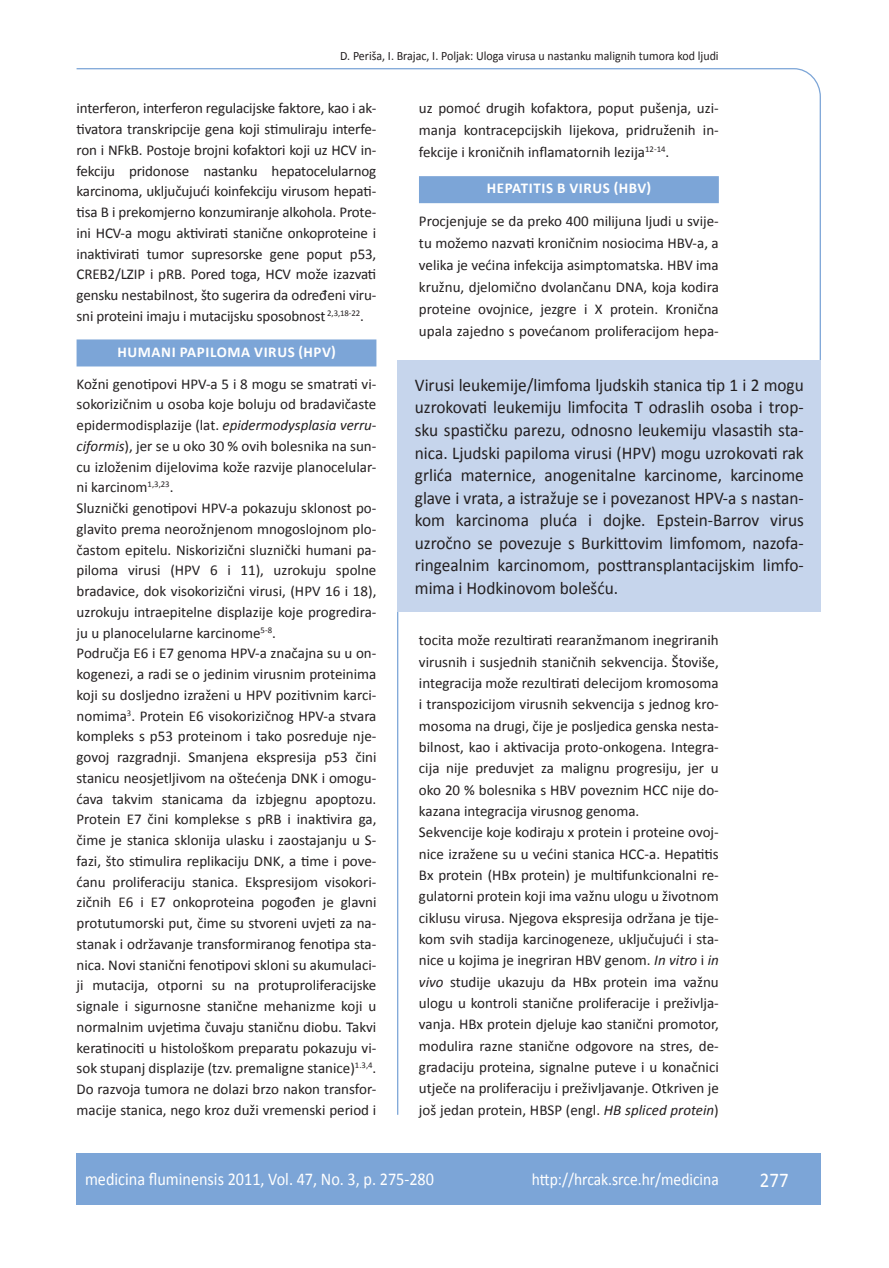
<style>
.page{position:relative;width:889px;height:1268px;background:#fff}
.page>*{position:absolute;margin:0;border:0;box-sizing:border-box;transform-origin:0 0}
.t1{font:21px "Calibri";color:#fff;scale:.9 1}
.anterfile{font:18px/22.5px "Calibri";color:#231f20;text-align:justify;scale:.96 1}
.t2{font:18px "Calibri";color:#fff;scale:.9 1}
.t3{font:17.25px "Calibri";color:#fff;scale:.9 1}
.osnovni_tekst{font:15px/20.7px "Calibri";color:#231f20;text-align:justify}
.naslov_ruler{font:700 15px "Calibri";letter-spacing:.04em;color:#fff}
.glava{font:12.75px "Calibri";color:#231f20;scale:.94 1}
.s1{font-style:italic}
</style>
<div class="page">
<svg style="left:76px;top:68px;width:745px;height:293px"></svg>
<hr style="left:397px;top:611px;width:1px;height:503px;background:#7ca5d7">
<div style="left:77px;top:1152px;width:744px;height:51px;background:#7ca5d7"></div>
<div style="left:419px;top:176px;width:300px;height:27px;background:#7ca5d7"></div>
<div style="left:398px;top:360px;width:423px;height:252px;background:#c6d5ec"></div>
<div style="left:77px;top:339px;width:299px;height:27px;background:#7ca5d7"></div>
<p class="glava" style="left:340px;top:47px;width:404px">D. Periša, I. Brajac, I. Poljak: Uloga virusa u nastanku malignih tumora kod ljudi</p>
<p class="osnovni_tekst" style="left:77px;top:97px;width:301px">interferon, interferon regulacijske faktore, kao i ak&shy;tivatora transkripcije gena koji stimuliraju interfe&shy;ron i NFkB. Postoje brojni kofaktori koji uz HCV in&shy;fekciju pridonose nastanku hepatocelularnog karcinoma, uključujući koinfekciju virusom hepati&shy;tisa B i prekomjerno konzumiranje alkohola. Prote&shy;ini HCV-a mogu aktivirati stanične onkoproteine i inaktivirati tumor supresorske gene poput p53, CREB2/LZIP i pRB. Pored toga, HCV može izazvati gensku nestabilnost, što sugerira da određeni viru&shy;sni proteini imaju i mutacijsku sposobnost <sup>2,3,18-22</sup>.</p>
<p class="naslov_ruler" style="left:117px;top:342px;width:220px">HUMANI PAPILOMA VIRUS (HPV)</p>
<p class="osnovni_tekst" style="left:77px;top:372px;width:301px">Kožni genotipovi HPV-a 5 i 8 mogu se smatrati vi&shy;sokorizičnim u osoba koje boluju od bradavičaste epidermodisplazije (lat. <span class="s1">epidermodysplasia verru&shy;ciformis</span>), jer se u oko 30 % ovih bolesnika na sun&shy;cu izloženim dijelovima kože razvije planocelular&shy;ni karcinom<sup>1,3,23</sup>.</p>
<p class="osnovni_tekst" style="left:77px;top:497px;width:301px">Sluznički genotipovi HPV-a pokazuju sklonost po&shy;glavito prema neorožnjenom mnogoslojnom plo&shy;častom epitelu. Niskorizični sluznički humani pa&shy;piloma virusi (HPV 6 i 11), uzrokuju spolne bradavice, dok visokorizični virusi, (HPV 16 i 18), uzrokuju intraepitelne displazije koje progredira&shy;ju u planocelularne karcinome<sup>5-8</sup>.</p>
<p class="osnovni_tekst" style="left:77px;top:642px;width:301px">Područja E6 i E7 genoma HPV-a značajna su u on&shy;kogenezi, a radi se o jedinim virusnim proteinima koji su dosljedno izraženi u HPV pozitivnim karci&shy;nomima<sup>3</sup>. Protein E6 visokorizičnog HPV-a stvara kompleks s p53 proteinom i tako posreduje nje&shy;govoj razgradnji. Smanjena ekspresija p53 čini stanicu neosjetljivom na oštećenja DNK i omogu&shy;ćava takvim stanicama da izbjegnu apoptozu.<br>Protein E7 čini komplekse s pRB i inaktivira ga, čime je stanica sklonija ulasku i zaostajanju u S&shy;fazi, što stimulira replikaciju DNK, a time i pove&shy;ćanu proliferaciju stanica. Ekspresijom visokori&shy;zičnih E6 i E7 onkoproteina pogođen je glavni protutumorski put, čime su stvoreni uvjeti za na&shy;stanak i održavanje transformiranog fenotipa sta&shy;nica. Novi stanični fenotipovi skloni su akumulaci&shy;ji mutacija, otporni su na protuproliferacijske signale i sigurnosne stanične mehanizme koji u normalnim uvjetima čuvaju staničnu diobu. Takvi keratinociti u histološkom preparatu pokazuju vi&shy;sok stupanj displazije (tzv. premaligne stanice)<sup>1.3,4</sup>.</p>
<p class="osnovni_tekst" style="left:77px;top:1077px;width:301px">Do razvoja tumora ne dolazi brzo nakon transfor&shy;macije stanica, nego kroz duži vremenski period i</p>
<p class="osnovni_tekst" style="left:419px;top:97px;width:301px;line-height:21.8px">uz pomoć drugih kofaktora, poput pušenja, uzi&shy;manja kontracepcijskih lijekova, pridruženih in&shy;fekcije i kroničnih inflamatornih lezija<sup>12-14</sup>.</p>
<p class="naslov_ruler" style="left:487px;top:179px;width:166px">HEPATITIS B VIRUS (HBV)</p>
<p class="osnovni_tekst" style="left:419px;top:210px;width:301px;line-height:21.9px">Procjenjuje se da preko 400 milijuna ljudi u svije&shy;tu možemo nazvati kroničnim nosiocima HBV-a, a velika je većina infekcija asimptomatska. HBV ima kružnu, djelomično dvolančanu DNA, koja kodira proteine ovojnice, jezgre i X protein. Kronična upala zajedno s povećanom proliferacijom hepa-</p>
<p class="anterfile" style="left:415px;top:373px;width:407px">Virusi leukemije/limfoma ljudskih stanica tip 1 i 2 mogu uzrokovati leukemiju limfocita T odraslih osoba i trop&shy;sku spastičku parezu, odnosno leukemiju vlasastih sta&shy;nica. Ljudski papiloma virusi (HPV) mogu uzrokovati rak grlića maternice, anogenitalne karcinome, karcinome glave i vrata, a istražuje se i povezanost HPV-a s nastan&shy;kom karcinoma pluća i dojke. Epstein-Barrov virus uzročno se povezuje s Burkittovim limfomom, nazofa&shy;ringealnim karcinomom, posttransplantacijskim limfo&shy;mima i Hodkinovom bolešću.</p>
<p class="osnovni_tekst" style="left:419px;top:628px;width:301px;line-height:21.3px">tocita može rezultirati rearanžmanom inegriranih virusnih i susjednih staničnih sekvencija. Štoviše, integracija može rezultirati delecijom kromosoma i transpozicijom virusnih sekvencija s jednog kro&shy;mosoma na drugi, čije je posljedica genska nesta&shy;bilnost, kao i aktivacija proto-onkogena. Integra&shy;cija nije preduvjet za malignu progresiju, jer u oko 20 % bolesnika s HBV poveznim HCC nije do&shy;kazana integracija virusnog genoma.</p>
<p class="osnovni_tekst" style="left:419px;top:820px;width:301px;line-height:21.3px">Sekvencije koje kodiraju x protein i proteine ovoj&shy;nice izražene su u većini stanica HCC-a. Hepatitis Bx protein (HBx protein) je multifunkcionalni re&shy;gulatorni protein koji ima važnu ulogu u životnom ciklusu virusa. Njegova ekspresija održana je tije&shy;kom svih stadija karcinogeneze, uključujući i sta&shy;nice u kojima je inegriran HBV genom. <span class="s1">In vitro</span> i <span class="s1">in vivo</span> studije ukazuju da HBx protein ima važnu ulogu u kontroli stanične proliferacije i preživlja&shy;vanja. HBx protein djeluje kao stanični promotor, modulira razne stanične odgovore na stres, de&shy;gradaciju proteina, signalne puteve i u konačnici utječe na proliferaciju i preživljavanje. Otkriven je još jedan protein, HBSP (engl. <span class="s1">HB spliced protein</span>)</p>
<p class="t2" style="left:85px;top:1167px;width:389px">medicina fluminensis 2011, Vol. 47, No. 3, p. 275-280</p>
<p class="t3" style="left:532px;top:1168px;width:209px">http://hrcak.srce.hr/medicina</p>
<p class="t1" style="left:760px;top:1166px;width:33px">277</p>
</div>
